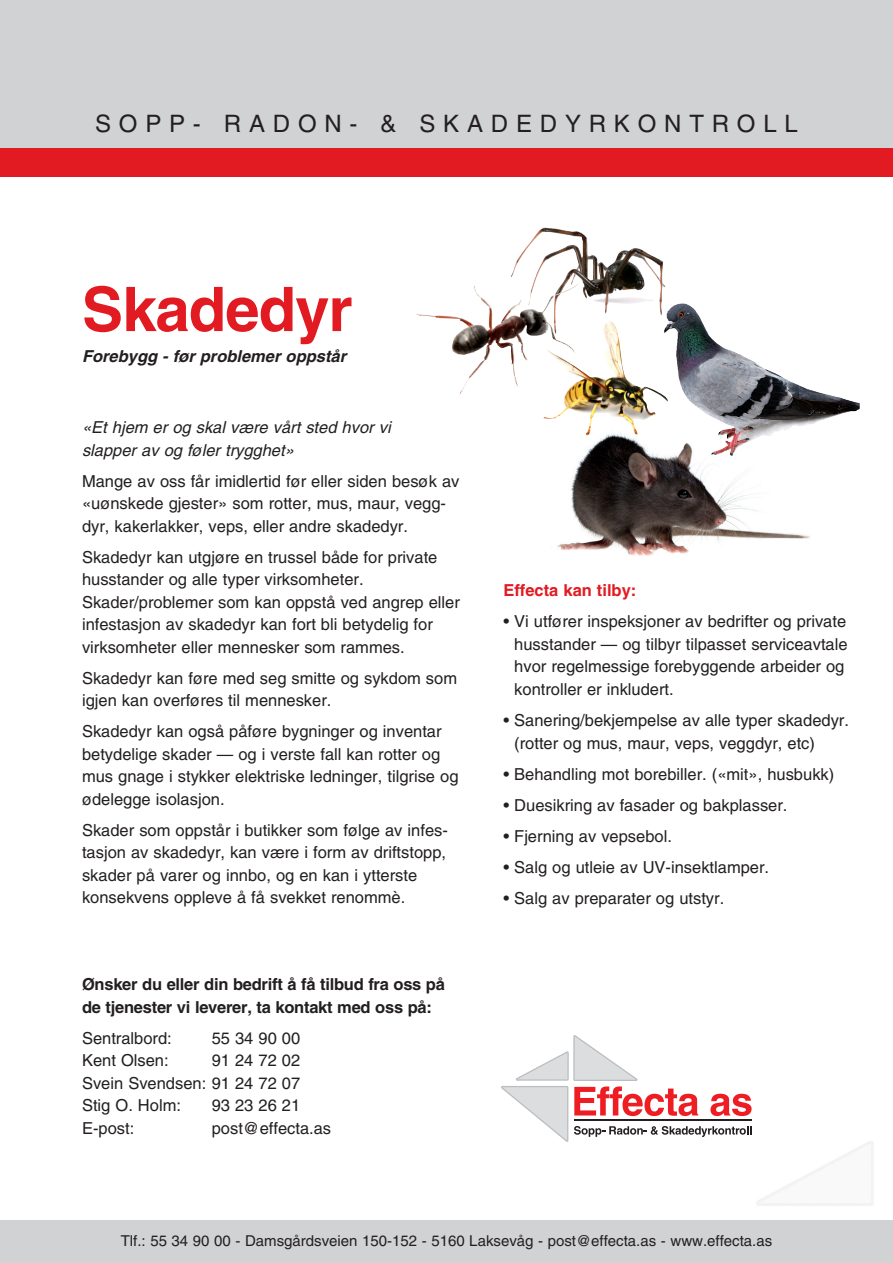
<style>
.page{position:relative;width:893px;height:1263px;background:#fff}
.page>*{position:absolute;margin:0;border:0;box-sizing:border-box;transform-origin:0 0}
.t1{font:700 61.5px "Helvetica";letter-spacing:-.015em;color:#e21a21}
.t2{font:24px "Helvetica";letter-spacing:.325em;color:#231f20}
.t3{font:16.5px/22.5px "Helvetica";color:#231f20}
.t4{font:700 16.5px/22.5px "Helvetica";letter-spacing:-.015em;color:#231f20}
.t5{font:italic 16.5px/22.5px "Helvetica";color:#231f20}
.t6{font:italic 700 16.5px "Helvetica";color:#231f20}
.t7{font:700 16.5px "Helvetica";color:#e21a21}
.t8{font:15px "Helvetica";color:#231f20}
</style>
<div class="page">
<img style="left:557px;top:427px;width:253px;height:129px">
<img style="left:664px;top:304px;width:70px;height:135px">
<img style="left:511px;top:228px;width:143px;height:106px">
<img style="left:473px;top:285px;width:103px;height:44px">
<img style="left:544px;top:322px;width:124px;height:114px">
<div style="left:0;top:0;width:893px;height:160px;background:#d1d2d4"></div>
<div style="left:0;top:1220px;width:893px;height:43px;background:#d1d2d4"></div>
<div style="left:0;top:148px;width:893px;height:29px;background:#e21a21"></div>
<svg style="left:501px;top:1035px;width:251px;height:107px"></svg>
<hr style="left:574px;top:1119px;width:177px;height:1px;background:#231f20">
<p class="t2" style="left:95px;top:109px;width:704px">sopp- radon- &amp; skadedyrkontroll</p>
<p class="t1" style="left:82px;top:272px;width:272px">Skadedyr</p>
<p class="t6" style="left:82px;top:346px;width:266px">Forebygg - før problemer oppstår</p>
<p class="t5" style="left:82px;top:416px;width:310px">«Et hjem er og skal være vårt sted hvor vi slapper av og føler trygghet»</p>
<p class="t3" style="left:82px;top:469px;width:379px">Mange av oss får imidlertid før eller siden besøk av «uønskede gjester» som rotter, mus, maur, vegg&shy;dyr, kakerlakker, veps, eller andre skadedyr.</p>
<p class="t3" style="left:82px;top:545px;width:379px">Skadedyr kan utgjøre en trussel både for private husstander og alle typer virksomheter.<br>Skader/problemer som kan oppstå ved angrep eller infestasjon av skadedyr kan fort bli betydelig for virksomheter eller mennesker som rammes.</p>
<p class="t3" style="left:82px;top:666px;width:377px">Skadedyr kan føre med seg smitte og sykdom som igjen kan overføres til mennesker.</p>
<p class="t3" style="left:82px;top:720px;width:378px">Skadedyr kan også påføre bygninger og inventar betydelige skader — og i verste fall kan rotter og mus gnage i stykker elektriske ledninger, tilgrise og ødelegge isolasjon.</p>
<p class="t3" style="left:82px;top:818px;width:367px">Skader som oppstår i butikker som følge av infes&shy;tasjon av skadedyr, kan være i form av driftstopp, skader på varer og innbo, og en kan i ytterste konsekvens oppleve å få svekket renommè.</p>
<p class="t4" style="left:82px;top:973px;width:364px">Ønsker du eller din bedrift å få tilbud fra oss på de tjenester vi leverer, ta kontakt med oss på:</p>
<p class="t3" style="left:82px;top:1027px;width:91px">Sentralbord:</p>
<p class="t3" style="left:212px;top:1027px;width:90px">55 34 90 00</p>
<p class="t3" style="left:82px;top:1049px;width:88px">Kent Olsen:</p>
<p class="t3" style="left:82px;top:1049px;width:220px;text-align:justify;text-indent:130px">91 24 72 02<br>Svein Svendsen: 91 24 72 07<br>Stig O. Holm:</p>
<p class="t3" style="left:212px;top:1094px;width:90px">93 23 26 21</p>
<p class="t3" style="left:82px;top:1117px;width:54px">E-post:</p>
<p class="t3" style="left:212px;top:1117px;width:121px">post@effecta.as</p>
<p class="t7" style="left:503px;top:581px;width:134px">Effecta kan tilby:</p>
<p class="t3" style="left:514px;top:610px;width:335px;text-indent:-11px">• Vi utfører inspeksjoner av bedrifter og private husstander — og tilbyr tilpasset serviceavtale hvor regelmessige forebyggende arbeider og kontroller er inkludert.</p>
<p class="t3" style="left:514px;top:709px;width:336px;text-indent:-11px">• Sanering/bekjempelse av alle typer skadedyr. (rotter og mus, maur, veps, veggdyr, etc)</p>
<p class="t3" style="left:503px;top:762px;width:332px">• Behandling mot borebiller. («mit», husbukk)</p>
<p class="t3" style="left:503px;top:793px;width:286px">• Duesikring av fasader og bakplasser.</p>
<p class="t3" style="left:503px;top:824px;width:170px">• Fjerning av vepsebol.</p>
<p class="t3" style="left:503px;top:855px;width:267px">• Salg og utleie av UV-insektlamper.</p>
<p class="t3" style="left:503px;top:886px;width:222px">• Salg av preparater og utstyr.</p>
<p class="t8" style="left:121px;top:1232px;width:653px">Tlf.: 55 34 90 00 - Damsgårdsveien 150-152 - 5160 Laksevåg - post@effecta.as - www.effecta.as</p>
</div>
